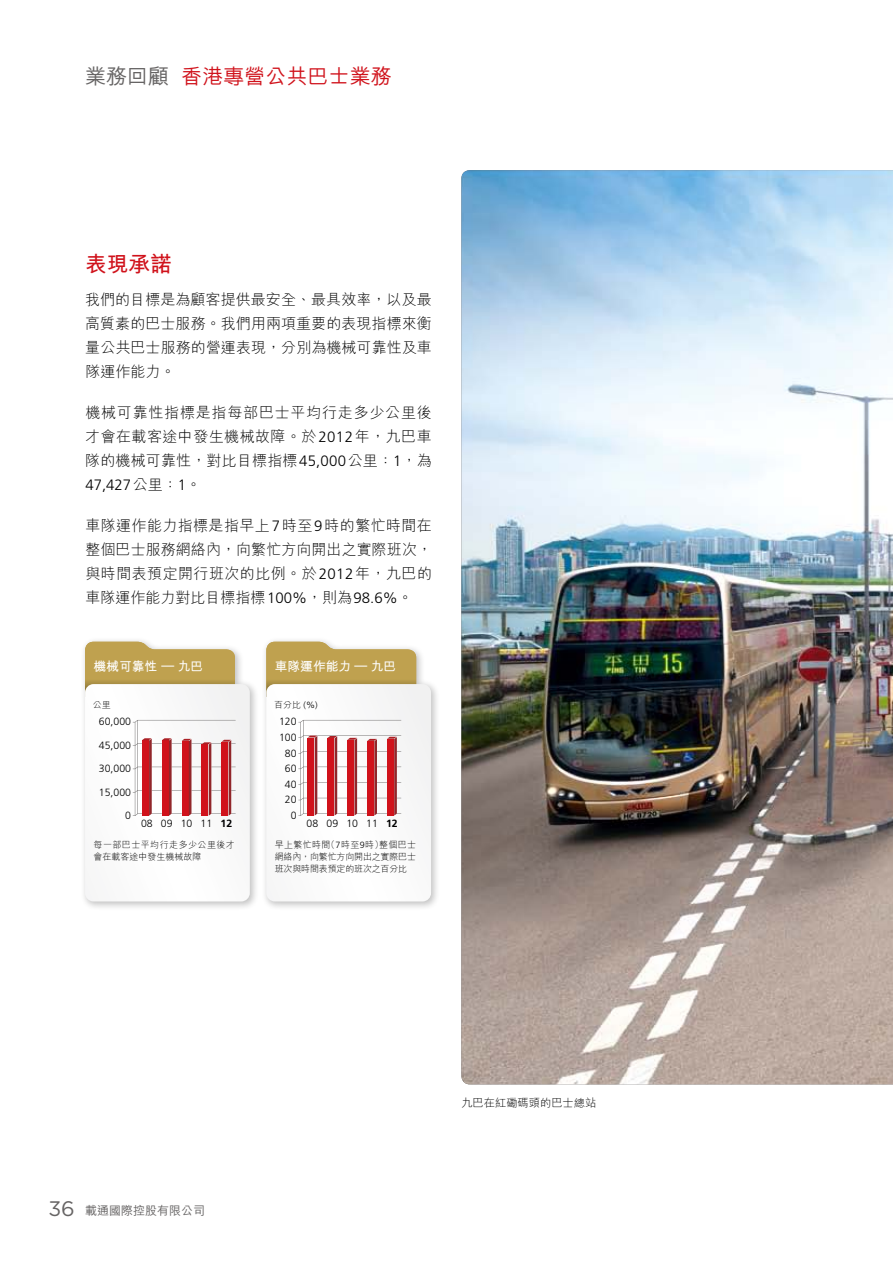
<style>
.page{position:relative;width:893px;height:1263px;background:#fff}
.page>*{position:absolute;margin:0;border:0;box-sizing:border-box;transform-origin:0 0}
.t1{font:700 21.75px "M Hei HK";color:#d0121b}
.t2{font:500 21px "M Hei HK";color:#d0121b}
.t3{font:300 15px/24px "M Hei HK";letter-spacing:.005em;color:#000;text-align:justify}
.t4{font:300 15px "Frutiger";color:#000}
.t5{font:12.75px "M Hei HK Bold B5 pc H";color:#fff}
.t6{font:500 12px "M Hei HK";color:#666464}
.t7{font:300 11.25px "M Hei HK";color:#000}
.t8{font:300 10.5px/15.6px "Frutiger";color:#000;text-align:center}
.t9{font:9px/12px "M Hei HK Light B5 pc H";color:#000;text-align:justify}
.t10{font:9px/12px "M Hei HK Light B5 pc H";letter-spacing:.05em;color:#000}
.s1{color:#666464}
.s2{font-family:"Frutiger"}
.s3{font-family:"M Hei HK"}
.s4{font-family:"Frutiger";font-weight:300}
.s5{font-weight:700}
.s6{font-family:"Gotham";font-weight:400;font-size:21px}
</style>
<div class="page">
<div style="left:80px;top:637px;width:179px;height:274px;background:#000;opacity:.25"></div>
<svg style="left:85px;top:642px;width:165px;height:259px"></svg>
<div style="left:261px;top:637px;width:179px;height:274px;background:#000;opacity:.25"></div>
<svg style="left:266px;top:642px;width:165px;height:259px"></svg>
<img style="left:461px;top:170px;width:432px;height:914px">
<h2 class="t2" style="left:85px;top:61px;width:308px"><span class="s1">業務回顧</span> 香港專營公共巴士業務</h2>
<h1 class="t1" style="left:85px;top:248px;width:88px">表現承諾</h1>
<p class="t3" style="left:85px;top:287px;width:348px">我們的目標是為顧客提供最安全、最具效率，以及最高質素的巴士服務。我們用兩項重要的表現指標來衡量公共巴士服務的營運表現，分別為機械可靠性及車隊運作能力。</p>
<p class="t3" style="left:85px;top:400px;width:348px">機械可靠性指標是指每部巴士平均行走多少公里後才會在載客途中發生機械故障。於<span class="s2">2012</span>年，九巴車隊的機械可靠性，對比目標指標<span class="s2">45,000</span>公里：<span class="s2">1</span>，為</p>
<p class="t4" style="left:85px;top:476px;width:117px">47,427<span class="s3">公里：</span>1<span class="s3">。</span></p>
<p class="t3" style="left:85px;top:513px;width:348px">車隊運作能力指標是指早上<span class="s2">7</span>時至<span class="s2">9</span>時的繁忙時間在整個巴士服務網絡內，向繁忙方向開出之實際班次，與時間表預定開行班次的比例。於<span class="s2">2012</span>年，九巴的車隊運作能力對比目標指標<span class="s2">100%</span>，則為<span class="s2">98.6%</span>。</p>
<p class="t5" style="left:94px;top:657px;width:111px">機械可靠性 – 九巴</p>
<p class="t5" style="left:275px;top:657px;width:123px">車隊運作能力 – 九巴</p>
<p class="t9" style="left:93px;top:698px;width:19px">公里</p>
<p class="t9" style="left:274px;top:698px;width:45px">百分比 <span class="s4">(%)</span></p>
<p class="t8" style="left:99px;top:714px;width:34px">60,000</p>
<p class="t8" style="left:99px;top:737px;width:34px">45,000</p>
<p class="t8" style="left:99px;top:761px;width:34px">30,000</p>
<p class="t8" style="left:99px;top:784px;width:34px">15,000</p>
<p class="t8" style="left:125px;top:808px;width:7px">0</p>
<p class="t8" style="left:141px;top:816px;width:93px">08 09 10 11 <span class="s5">12</span></p>
<p class="t10" style="left:94px;top:839px;width:143px">每一部巴士平均行走多少公里後才會在載客途中發生機械故障</p>
<p class="t8" style="left:279px;top:714px;width:19px">120<br>100<br>80</p>
<p class="t8" style="left:285px;top:776px;width:13px;text-align:left">40<br>20</p>
<p class="t8" style="left:285px;top:761px;width:13px">60</p>
<p class="t8" style="left:291px;top:808px;width:7px">0</p>
<p class="t8" style="left:307px;top:816px;width:93px">08 09 10 11 <span class="s5">12</span></p>
<p class="t9" style="left:275px;top:839px;width:143px">早上繁忙時間（<span class="s4">7</span>時至<span class="s4">9</span>時）整個巴士網絡內，向繁忙方向開出之實際巴士班次與時間表預定的班次之百分比</p>
<p class="t6" style="left:48px;top:1202px;width:158px"><span class="s6">36</span> 載通國際控股有限公司</p>
<p class="t7" style="left:461px;top:1095px;width:136px">九巴在紅磡碼頭的巴士總站</p>
</div>
